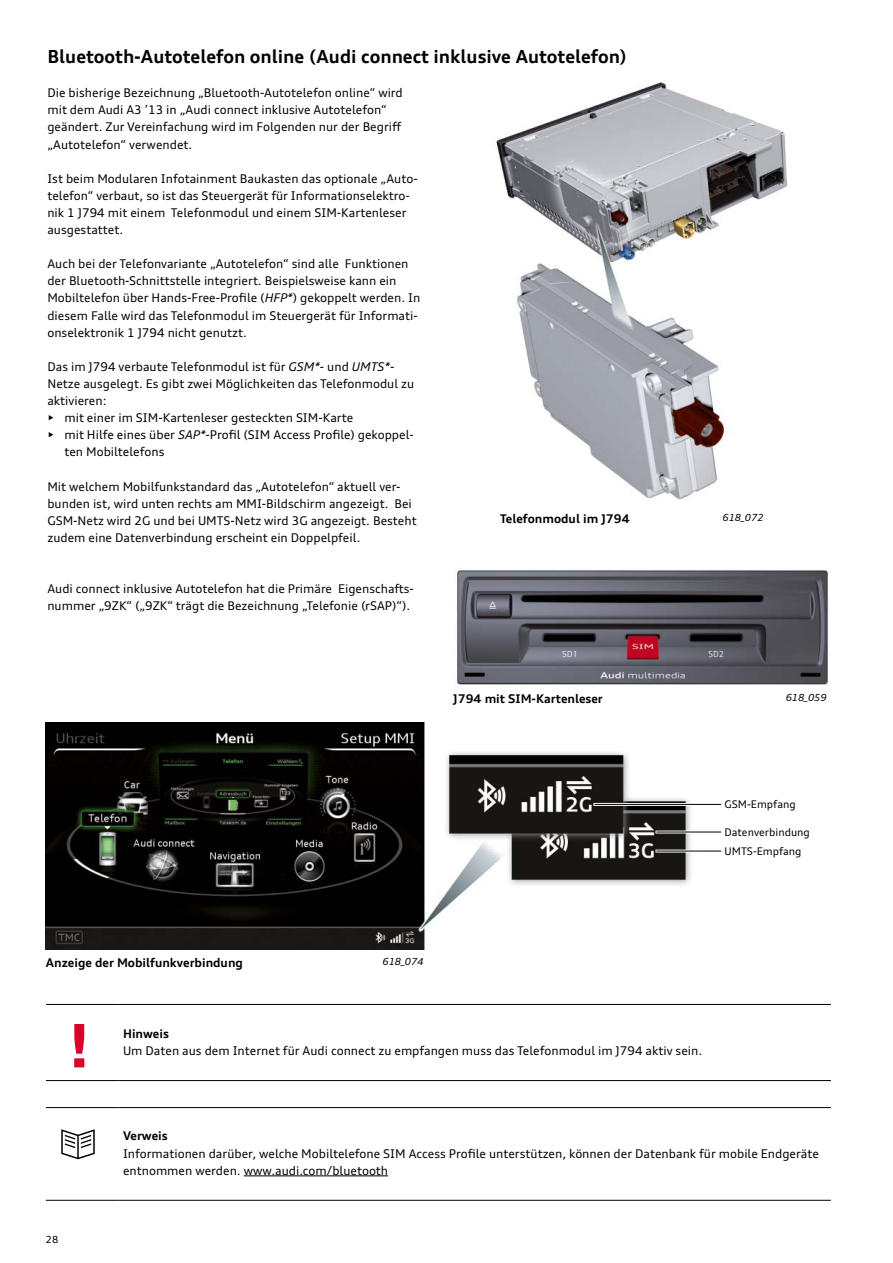
<style>
.page{position:relative;width:893px;height:1263px;background:#fff}
.page>*{position:absolute;margin:0;border:0;box-sizing:border-box;transform-origin:0 0}
.t1{font:700 expanded 60px "Audi Type";color:#db012a}
.t2{font:700 18px "Audi Type";color:#000}
.t3{font:12px/17.1px "Audi Type";color:#000}
.t4{font:700 12px "Audi Type";color:#000}
.t5{font:10.5px/19px "Audi Type";color:#000}
.t6{font:italic 9.75px "Audi Type";color:#000}
.t7{font:9.75px "Audi Type";color:#000}
.s1{font-style:italic}
</style>
<div class="page">
<img style="left:496px;top:82px;width:292px;height:418px">
<img style="left:457px;top:569px;width:371px;height:116px">
<img style="left:46px;top:722px;width:645px;height:228px">
<svg style="left:61px;top:1129px;width:34px;height:30px"></svg>
<hr style="left:593px;top:803px;width:126px;height:3px;background:#fff">
<hr style="left:595px;top:804px;width:126px;height:1px;background:#000">
<hr style="left:655px;top:830px;width:65px;height:3px;background:#fff">
<hr style="left:656px;top:832px;width:65px;height:1px;background:#000">
<hr style="left:655px;top:849px;width:65px;height:3px;background:#fff">
<hr style="left:656px;top:851px;width:65px;height:1px;background:#000">
<hr style="left:46px;top:1107px;width:73px;height:1px;background:#000">
<hr style="left:119px;top:1107px;width:712px;height:1px;background:#000">
<hr style="left:46px;top:1200px;width:73px;height:1px;background:#000">
<hr style="left:119px;top:1200px;width:712px;height:1px;background:#000">
<hr style="left:244px;top:1175px;width:144px;height:1px;background:#000">
<hr style="left:46px;top:1004px;width:73px;height:1px;background:#000">
<hr style="left:119px;top:1004px;width:712px;height:1px;background:#000">
<hr style="left:46px;top:1080px;width:73px;height:1px;background:#000">
<hr style="left:119px;top:1080px;width:712px;height:1px;background:#000">
<h2 class="t2" style="left:47px;top:45px;width:581px">Bluetooth-Autotelefon online (Audi connect inklusive Autotelefon)</h2>
<p class="t3" style="left:47px;top:84px;width:357px">Die bisherige Bezeichnung „Bluetooth-Autotelefon online“ wird mit dem Audi A3 ’13 in „Audi connect inklusive Autotelefon“ geändert. Zur Vereinfachung wird im Folgenden nur der Begriff „Autotelefon“ verwendet.</p>
<p class="t3" style="left:47px;top:170px;width:372px">Ist beim Modularen Infotainment Baukasten das optionale „Auto&shy;telefon“ verbaut, so ist das Steuergerät für Informationselektro&shy;nik 1 J794 mit einem Telefonmodul und einem SIM-Kartenleser ausgestattet.</p>
<p class="t3" style="left:47px;top:255px;width:374px">Auch bei der Telefonvariante „Autotelefon“ sind alle Funktionen der Bluetooth-Schnittstelle integriert. Beispielsweise kann ein Mobiltelefon über Hands-Free-Profile (<span class="s1">HFP*</span>) gekoppelt werden. In diesem Falle wird das Telefonmodul im Steuergerät für Informati&shy;onselektronik 1 J794 nicht genutzt.</p>
<p class="t3" style="left:47px;top:358px;width:368px">Das im J794 verbaute Telefonmodul ist für <span class="s1">GSM*</span>- und <span class="s1">UMTS*</span>-<br>Netze ausgelegt. Es gibt zwei Möglichkeiten das Telefonmodul zu aktivieren:</p>
<p class="t3" style="left:47px;top:409px;width:308px">• mit einer im SIM-Kartenleser gesteckten SIM-Karte</p>
<p class="t3" style="left:64px;top:426px;width:351px;text-indent:-17px">• mit Hilfe eines über <span class="s1">SAP*</span>-Profil (SIM Access Profile) gekoppel&shy;ten Mobiltelefons</p>
<p class="t3" style="left:47px;top:478px;width:371px">Mit welchem Mobilfunkstandard das „Autotelefon“ aktuell ver&shy;bunden ist, wird unten rechts am MMI-Bildschirm angezeigt. Bei GSM-Netz wird 2G und bei UMTS-Netz wird 3G angezeigt. Besteht zudem eine Datenverbindung erscheint ein Doppelpfeil.</p>
<p class="t3" style="left:47px;top:580px;width:368px">Audi connect inklusive Autotelefon hat die Primäre Eigenschafts&shy;nummer „9ZK“ („9ZK“ trägt die Bezeichnung „Telefonie (rSAP)“).</p>
<p class="t4" style="left:500px;top:511px;width:131px">Telefonmodul im J794</p>
<p class="t4" style="left:453px;top:691px;width:151px">J794 mit SIM-Kartenleser</p>
<p class="t6" style="left:722px;top:512px;width:42px">618_072</p>
<p class="t6" style="left:786px;top:692px;width:42px">618_059</p>
<p class="t5" style="left:724px;top:795px;width:73px">GSM-Empfang</p>
<p class="t5" style="left:724px;top:823px;width:87px">Datenverbindung<br>UMTS-Empfang</p>
<p class="t4" style="left:46px;top:955px;width:199px">Anzeige der Mobilfunkverbindung</p>
<p class="t6" style="left:383px;top:955px;width:42px">618_074</p>
<h1 class="t1" style="left:67px;top:1007px;width:26px">!</h1>
<p class="t4" style="left:123px;top:1026px;width:47px">Hinweis</p>
<p class="t3" style="left:123px;top:1042px;width:581px">Um Daten aus dem Internet für Audi connect zu empfangen muss das Telefonmodul im J794 aktiv sein.</p>
<p class="t7" style="left:46px;top:1233px;width:14px">28</p>
<p class="t4" style="left:123px;top:1129px;width:46px">Verweis</p>
<p class="t3" style="left:123px;top:1144px;width:697px">Informationen darüber, welche Mobiltelefone SIM Access Profile unterstützen, können der Datenbank für mobile Endgeräte entnommen werden. www.audi.com/bluetooth</p>
</div>
